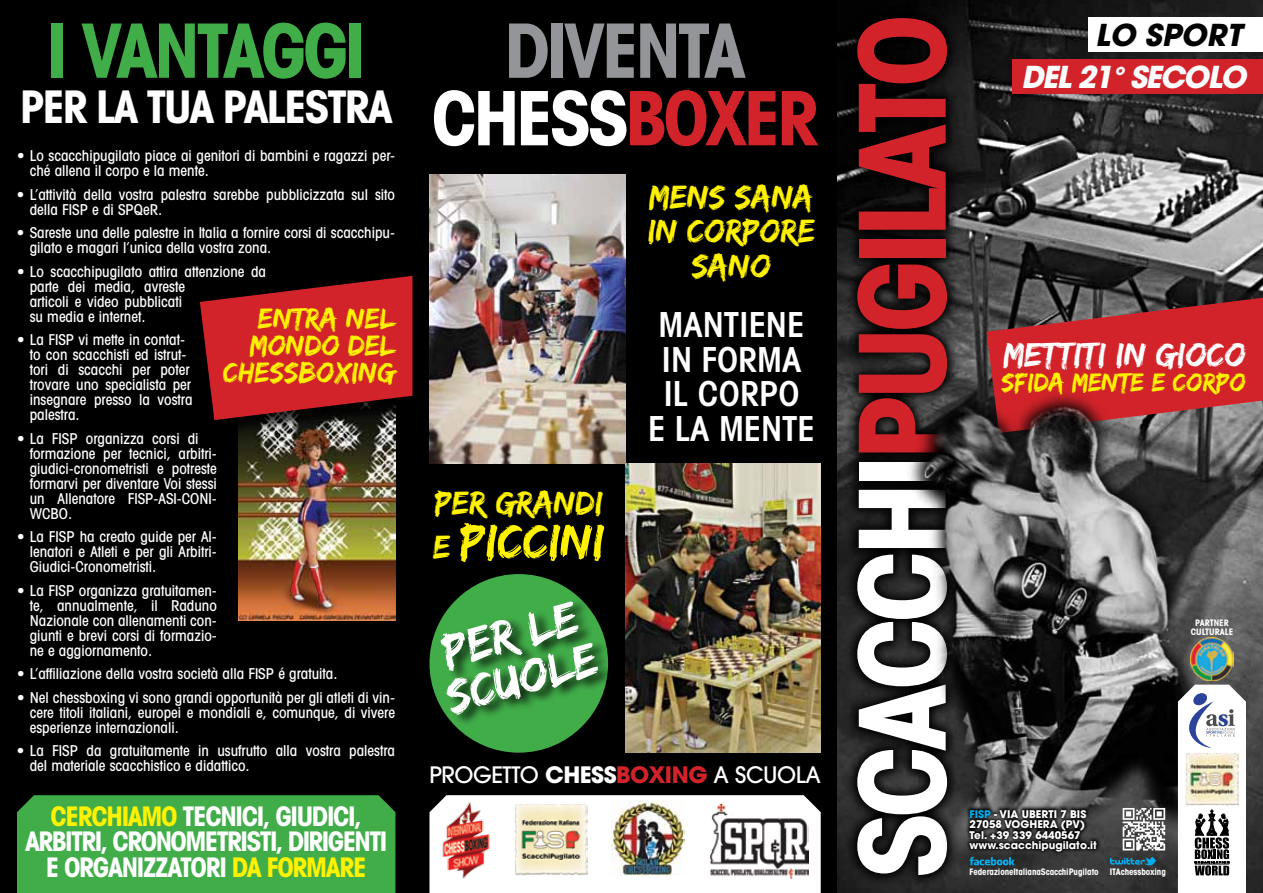
<style>
.page{position:relative;width:1263px;height:893px;background:#000}
.page>*{position:absolute;margin:0;border:0;box-sizing:border-box;transform-origin:0 0}
.t1{font:700 condensed 120px "Avant Garde";letter-spacing:-.05em;color:#d2232a}
.t2{font:700 condensed 75px/67.5px "Avant Garde";letter-spacing:-.05em;color:#939598;text-align:center}
.t3{font:700 condensed 75px "Avant Garde";letter-spacing:-.05em;color:#41ad49}
.t4{font:51px "Edo SZ";color:#fff200}
.t5{font:49.5px/45px "Edo SZ";color:#fff}
.t6{font:700 condensed 45px "Avant Garde";letter-spacing:-.05em;color:#fff}
.t7{font:35.25px "Edo SZ";color:#fff}
.t8{font:34.5px/34.5px "Edo SZ";color:#fff200;text-align:center}
.t9{font:600 condensed 34.5px/34.5px "Avant Garde";color:#fff;text-align:center}
.t10{font:30px/27px "Edo SZ";color:#fff200;text-align:right}
.t11{font:italic 700 30px "Avant Garde";letter-spacing:-.05em;color:#fff}
.t12{font:italic 700 30px "Avant Garde";color:#000}
.t13{font:700 condensed 27px/25.5px "Avant Garde";letter-spacing:-.05em;color:#fff;text-align:center}
.t14{font:27px "Edo SZ";color:#fff200}
.t15{font:500 22.5px "Avant Garde";letter-spacing:-.02em;color:#fff}
.t16{font:500 condensed 15px/15px "Avant Garde";color:#fff}
.t17{font:700 10.5px/10.5px "Avant Garde";color:#fff}
.t18{font:700 condensed 9px/9px "Avant Garde";letter-spacing:-.01em;color:#fff;text-align:center}
.s1{color:#fff}
.s2{color:#d2232a}
.s3{font-size:34.5px}
.s4{font-weight:700}
.s5{font-weight:700;color:#d2232a}
.s6{color:#fff200}
.s7{color:#00aeef}
</style>
<div class="page">
<img style="left:238px;top:438px;width:157px;height:183px">
<img style="left:838px;top:0;width:425px;height:893px">
<svg style="left:843px;top:5px;width:117px;height:883px"></svg>
<svg style="left:986px;top:298px;width:277px;height:135px;background:#b23136"></svg>
<div style="left:1089px;top:17px;width:174px;height:34px;background:#fff"></div>
<div style="left:1012px;top:60px;width:251px;height:34px;background:#d2232a"></div>
<img style="left:897px;top:374px;width:311px;height:510px">
<svg style="left:429px;top:795px;width:392px;height:98px;background:#f8f8f8"></svg>
<div style="left:17px;top:795px;width:378px;height:98px;background:#41ad49"></div>
<img style="left:1191px;top:638px;width:42px;height:42px">
<img style="left:625px;top:463px;width:196px;height:290px">
<div style="left:429px;top:574px;width:179px;height:179px;background:#41ad49;border-radius:50%"></div>
<div style="left:441px;top:598px;width:173px;height:129px;background:#000;opacity:.75"></div>
<img style="left:442px;top:797px;width:48px;height:86px">
<img style="left:514px;top:803px;width:73px;height:72px">
<img style="left:612px;top:800px;width:73px;height:75px">
<img style="left:710px;top:804px;width:98px;height:74px">
<div style="left:192px;top:279px;width:229px;height:159px;background:#000;opacity:.75"></div>
<svg style="left:200px;top:276px;width:212px;height:144px"></svg>
<img style="left:429px;top:174px;width:196px;height:289px">
<svg style="left:965px;top:805px;width:136px;height:51px"></svg>
<svg style="left:969px;top:857px;width:47px;height:8px"></svg>
<svg style="left:1110px;top:857px;width:47px;height:9px"></svg>
<svg style="left:1123px;top:808px;width:42px;height:42px;background:#a7a7a7"></svg>
<svg style="left:1178px;top:685px;width:68px;height:208px;background:#d3d2d0"></svg>
<h1 class="t1" style="left:825px;top:879px;width:866px;rotate:-90deg"><span class="s1">SCACCHI</span>PUGILATO</h1>
<h2 class="t3" style="left:47px;top:3px;width:321px">I VANTAGGI</h2>
<h3 class="t6" style="left:20px;top:78px;width:374px">PER LA TUA PALESTRA</h3>
<p class="t16" style="left:30px;top:148px;width:367px;text-indent:-13px">• Lo scacchipugilato piace ai genitori di bambini e ragazzi per&shy;ché allena il corpo e la mente.</p>
<p class="t16" style="left:30px;top:186px;width:367px;text-indent:-13px">• L’attività della vostra palestra sarebbe pubblicizzata sul sito della FISP e di SPQeR.</p>
<p class="t16" style="left:30px;top:225px;width:367px;text-indent:-13px">• Sareste una delle palestre in Italia a fornire corsi di scacchipu&shy;gilato e magari l’unica della vostra zona.</p>
<p class="t16" style="left:30px;top:263px;width:238px;text-indent:-13px">• Lo scacchipugilato attira attenzione da parte dei media, avreste<br>articoli e video pubblicati<br>su media e internet.</p>
<p class="t16" style="left:30px;top:332px;width:164px;text-indent:-13px">• La FISP vi mette in contat&shy;to con scacchisti ed istrut&shy;tori di scacchi per poter trovare uno specialista per insegnare presso la vostra palestra.</p>
<p class="t16" style="left:30px;top:430px;width:189px;text-indent:-13px">• La FISP organizza corsi di formazione per tecnici, arbitri&shy;giudici-cronometristi e potreste formarvi per diventare Voi stessi un Allenatore FISP-ASI-CONI-<br>WCBO.</p>
<p class="t16" style="left:30px;top:529px;width:189px;text-align:justify;text-indent:-13px">• La FISP ha creato guide per Al&shy;lenatori e Atleti e per gli Arbitri-Giudici-Cronometristi.</p>
<p class="t16" style="left:30px;top:582px;width:189px;text-align:justify;text-indent:-13px">• La FISP organizza gratuitamen&shy;te, annualmente, il Raduno Nazionale con allenamenti con&shy;giunti e brevi corsi di formazio&shy;ne e aggiornamento.</p>
<p class="t16" style="left:17px;top:666px;width:322px">• L’affiliazione della vostra società alla FISP é gratuita.</p>
<p class="t16" style="left:30px;top:689px;width:367px;text-align:justify;text-indent:-13px">• Nel chessboxing vi sono grandi opportunità per gli atleti di vin&shy;cere titoli italiani, europei e mondiali e, comunque, di vivere esperienze internazionali.</p>
<p class="t16" style="left:30px;top:743px;width:367px;text-indent:-13px">• La FISP da gratuitamente in usufrutto alla vostra palestra del materiale scacchistico e didattico.</p>
<h3 class="t12" style="left:1095px;top:15px;width:148px">LO SPORT</h3>
<h3 class="t11" style="left:1021px;top:58px;width:226px">DEL 21° SECOLO</h3>
<h2 class="t2" style="left:431px;top:15px;width:389px">DIVENTA<br><span class="s1">CHESS</span><span class="s2">BOXER</span></h2>
<h3 class="t8" style="left:648px;top:178px;width:169px">MENS SANA<br>IN CORPORE<br>SANO</h3>
<h3 class="t10" style="left:223px;top:304px;width:174px">ENTRA NEL<br>MONDO DEL<br>CHESSBOXING</h3>
<h3 class="t9" style="left:648px;top:307px;width:168px">MANTIENE<br>IN FORMA<br>IL CORPO<br>E LA MENTE</h3>
<h3 class="t7" style="left:1003px;top:334px;width:244px">METTITI IN GIOCO</h3>
<h3 class="t14" style="left:1001px;top:367px;width:246px">SFIDA MENTE E CORPO</h3>
<h3 class="t8" style="left:435px;top:485px;width:170px">PER GRANDI</h3>
<h3 class="t4" style="left:433px;top:511px;width:173px"><span class="s3">E</span> PICCINI</h3>
<h3 class="t5" style="left:429px;top:631px;width:156px;rotate:-15deg">PER LE<br>SCUOLE</h3>
<p class="t18" style="left:1191px;top:618px;width:44px">PARTNER<br>CULTURALE</p>
<h3 class="t15" style="left:429px;top:761px;width:393px">PROGETTO <span class="s4">CHESS</span><span class="s5">BOXING</span> A SCUOLA</h3>
<h3 class="t13" style="left:25px;top:802px;width:364px"><span class="s6">CERCHIAMO</span> TECNICI, GIUDICI,<br>ARBITRI, CRONOMETRISTI, DIRIGENTI<br>E ORGANIZZATORI <span class="s6">DA FORMARE</span></h3>
<p class="t17" style="left:969px;top:808px;width:129px"><span class="s7">FISP</span> - VIA UBERTI 7 BIS<br>27058 VOGHERA (PV)<br>TEL. +39 339 6440567<br>WWW.SCACCHIPUGILATO.IT</p>
<p class="t18" style="left:969px;top:867px;width:131px">FEDERAZIONEITALIANASCACCHIPUGILATO</p>
<p class="t18" style="left:1110px;top:867px;width:57px">ITACHESSBOXING</p>
</div>
